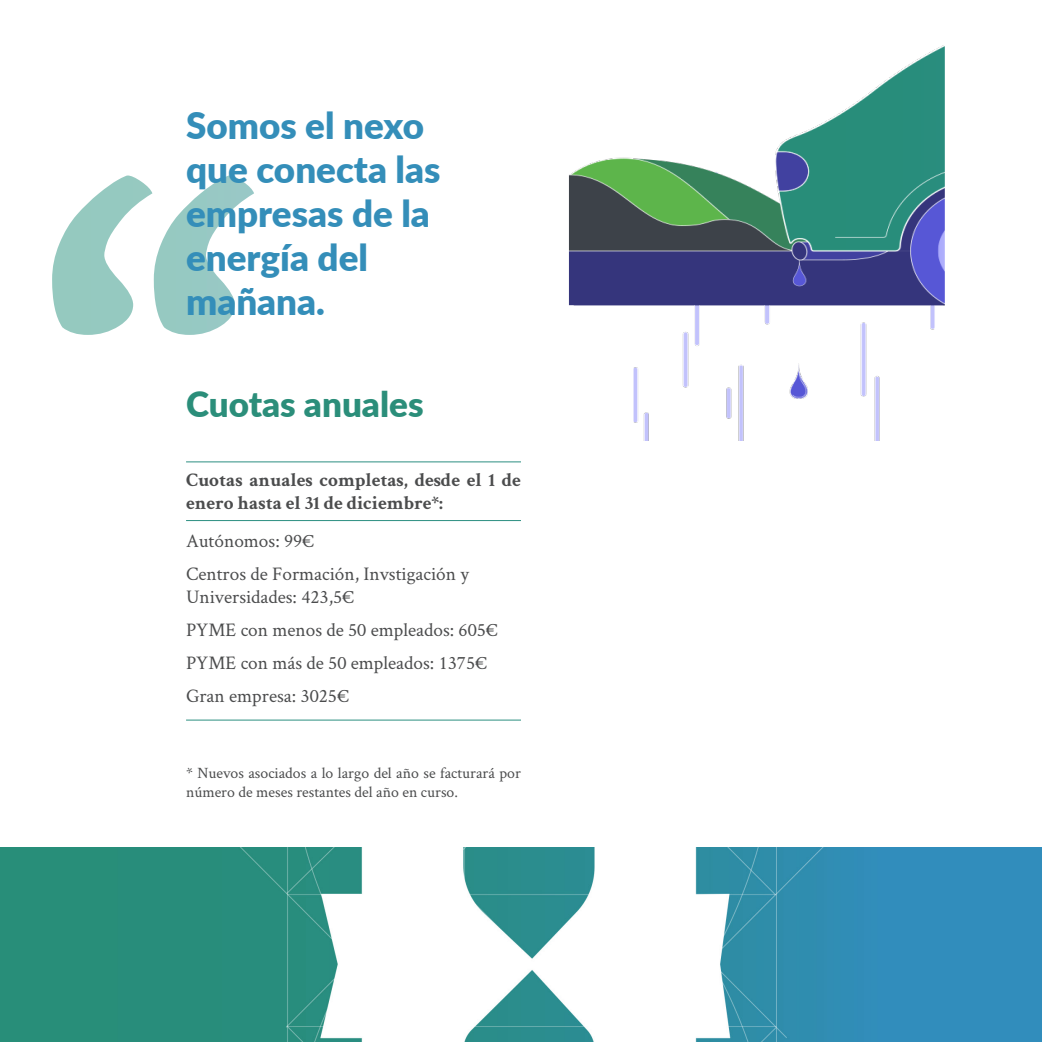
<style>
.page{position:relative;width:1042px;height:1042px;background:#fff}
.page>*{position:absolute;margin:0;border:0;box-sizing:border-box;transform-origin:0 0}
.t1{font:900 36.75px/44.1px "Lato";color:#348eb9}
.t2{font:900 35px "Lato";color:#2b8e7a}
.t3{font:19.25px "Crimson Text";color:#4b4c4d}
.t4{font:700 19.25px/23.1px "Crimson Text";color:#4b4c4d}
.t5{font:15.75px/18.9px "Crimson Text";color:#4b4c4d}
</style>
<div class="page">
<svg style="left:52px;top:175px;width:202px;height:160px"></svg>
<img style="left:0;top:847px;width:1042px;height:195px">
<img style="left:568px;top:45px;width:377px;height:395px">
<hr style="left:186px;top:719px;width:335px;height:1px;background:#2c8f81">
<hr style="left:186px;top:520px;width:335px;height:1px;background:#2c8f81">
<hr style="left:186px;top:461px;width:335px;height:1px;background:#2c8f81">
<p class="t1" style="left:186px;top:102px;width:239px">Somos el nexo</p>
<p class="t1" style="left:186px;top:146px;width:256px">que conecta las empresas de la energía del</p>
<p class="t1" style="left:186px;top:278px;width:140px">mañana.</p>
<p class="t2" style="left:186px;top:378px;width:239px">Cuotas anuales</p>
<p class="t4" style="left:186px;top:468px;width:336px">Cuotas anuales completas, desde el 1 de enero hasta el 31 de diciembre*:</p>
<p class="t3" style="left:186px;top:528px;width:130px">Autónomos: 99€</p>
<p class="t3" style="left:186px;top:561px;width:284px">Centros de Formación, Invstigación y</p>
<p class="t3" style="left:186px;top:584px;width:170px">Universidades: 423,5€</p>
<p class="t3" style="left:186px;top:617px;width:314px">PYME con menos de 50 empleados: 605€</p>
<p class="t3" style="left:186px;top:650px;width:303px">PYME con más de 50 empleados: 1375€</p>
<p class="t3" style="left:186px;top:683px;width:165px">Gran empresa: 3025€</p>
<p class="t5" style="left:186px;top:763px;width:336px">* Nuevos asociados a lo largo del año se facturará por número de meses restantes del año en curso.</p>
</div>
